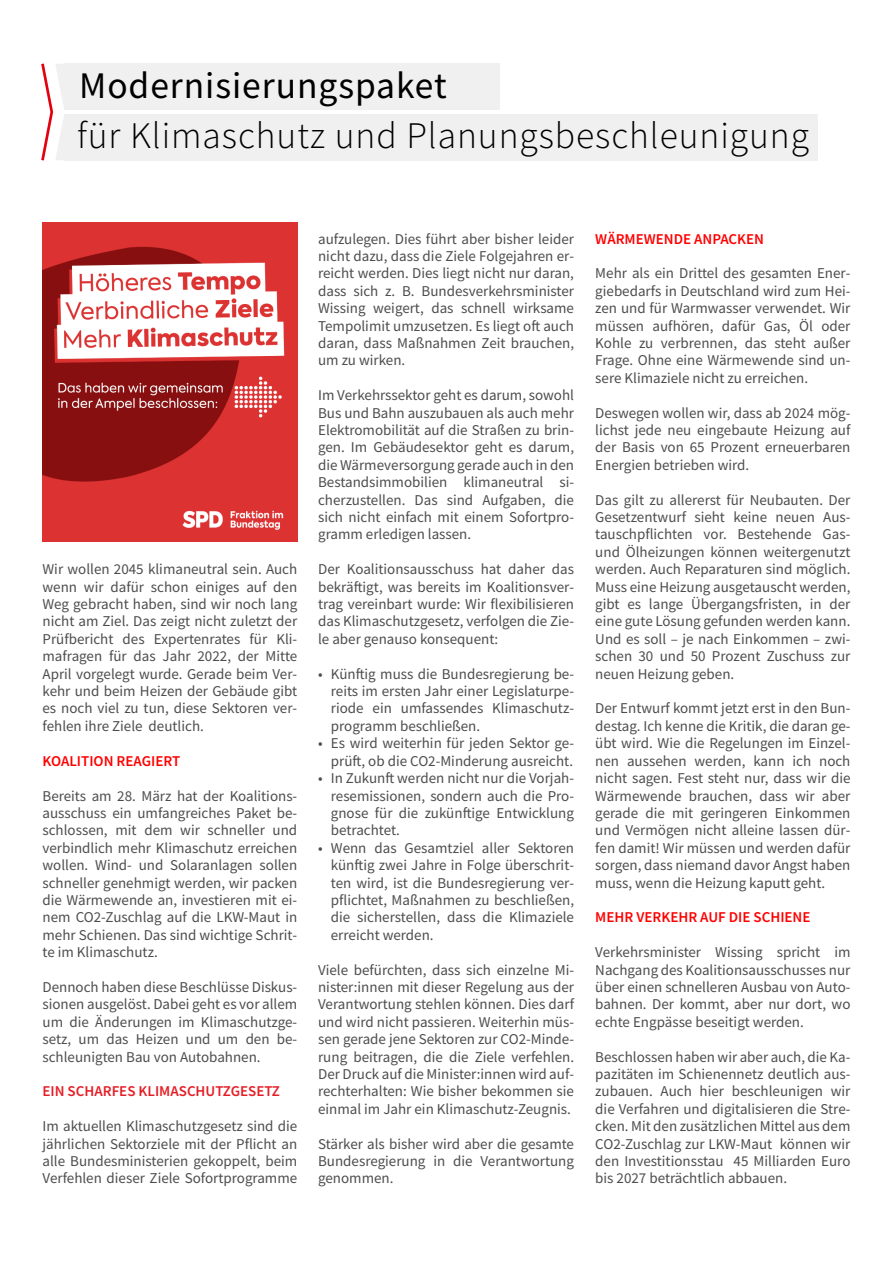
<style>
.page{position:relative;width:893px;height:1263px;background:#fff}
.page>*{position:absolute;margin:0;border:0;box-sizing:border-box;transform-origin:0 0}
.t1{font:300 37.5px "Source Sans Pro";letter-spacing:.025em;color:#000}
.t2{font:37.5px "Source Sans Pro";letter-spacing:.025em;color:#000}
.t3{font:15px/17.4px "Source Sans Pro";color:#4d4d4d;text-align:justify}
.t4{font:600 15px "Source Sans Pro";color:#f00}
.t5{font:600 15px "Source Sans Pro";color:#e51e26}
</style>
<div class="page">
<div style="left:64px;top:64px;width:436px;height:46px;background:#f0f0f0"></div>
<div style="left:64px;top:114px;width:754px;height:46px;background:#f0f0f0"></div>
<svg style="left:41px;top:63px;width:32px;height:98px"></svg>
<img style="left:43px;top:222px;width:255px;height:319px">
<h1 class="t2" style="left:79px;top:70px;width:369px">Modernisierungspaket</h1>
<h1 class="t1" style="left:77px;top:120px;width:734px">für Klimaschutz und Planungsbeschleunigung</h1>
<p class="t3" style="left:43px;top:562px;width:256px">Wir wollen 2045 klimaneutral sein. Auch wenn wir dafür schon einiges auf den Weg gebracht haben, sind wir noch lang nicht am Ziel. Das zeigt nicht zuletzt der Prüfbericht des Expertenrates für Kli&shy;mafragen für das Jahr 2022, der Mitte April vorgelegt wurde. Gerade beim Ver&shy;kehr und beim Heizen der Gebäude gibt es noch viel zu tun, diese Sektoren ver&shy;fehlen ihre Ziele deutlich.</p>
<p class="t4" style="left:43px;top:754px;width:139px">KOALITION REAGIERT</p>
<p class="t3" style="left:43px;top:788px;width:256px">Bereits am 28. März hat der Koalitions&shy;ausschuss ein umfangreiches Paket be&shy;schlossen, mit dem wir schneller und verbindlich mehr Klimaschutz erreichen wollen. Wind- und Solaranlagen sollen schneller genehmigt werden, wir packen die Wärmewende an, investieren mit ei&shy;nem CO2-Zuschlag auf die LKW-Maut in mehr Schienen. Das sind wichtige Schrit&shy;te im Klimaschutz.</p>
<p class="t3" style="left:43px;top:979px;width:256px">Dennoch haben diese Beschlüsse Diskus&shy;sionen ausgelöst. Dabei geht es vor allem um die Änderungen im Klimaschutzge&shy;setz, um das Heizen und um den be&shy;schleunigten Bau von Autobahnen.</p>
<p class="t5" style="left:43px;top:1085px;width:239px">EIN SCHARFES KLIMASCHUTZGESETZ</p>
<p class="t3" style="left:43px;top:1119px;width:256px">Im aktuellen Klimaschutzgesetz sind die jährlichen Sektorziele mit der Pflicht an alle Bundesministerien gekoppelt, beim Verfehlen dieser Ziele Sofortprogramme</p>
<p class="t3" style="left:318px;top:231px;width:257px">aufzulegen. Dies führt aber bisher leider nicht dazu, dass die Ziele Folgejahren er&shy;reicht werden. Dies liegt nicht nur daran, dass sich z. B. Bundesverkehrsminister Wissing weigert, das schnell wirksame Tempolimit umzusetzen. Es liegt oft auch daran, dass Maßnahmen Zeit brauchen, um zu wirken.</p>
<p class="t3" style="left:318px;top:388px;width:257px">Im Verkehrssektor geht es darum, sowohl Bus und Bahn auszubauen als auch mehr Elektromobilität auf die Straßen zu brin&shy;gen. Im Gebäudesektor geht es darum, die Wärmeversorgung gerade auch in den Bestandsimmobilien klimaneutral si&shy;cherzustellen. Das sind Aufgaben, die sich nicht einfach mit einem Sofortpro&shy;gramm erledigen lassen.</p>
<p class="t3" style="left:318px;top:562px;width:257px">Der Koalitionsausschuss hat daher das bekräftigt, was bereits im Koalitionsver&shy;trag vereinbart wurde: Wir flexibilisieren das Klimaschutzgesetz, verfolgen die Zie&shy;le aber genauso konsequent:</p>
<p class="t3" style="left:331px;top:666px;width:245px;text-indent:-13px">• Künftig muss die Bundesregierung be&shy;reits im ersten Jahr einer Legislaturpe&shy;riode ein umfassendes Klimaschutz&shy;programm beschließen.</p>
<p class="t3" style="left:318px;top:736px;width:257px;text-align:right">• Es wird weiterhin für jeden Sektor ge&shy;prüft, ob die CO2-Minderung ausreicht.</p>
<p class="t3" style="left:331px;top:771px;width:245px;text-indent:-13px">• In Zukunft werden nicht nur die Vorjah&shy;resemissionen, sondern auch die Pro&shy;gnose für die zukünftige Entwicklung betrachtet.</p>
<p class="t3" style="left:331px;top:840px;width:245px;text-indent:-13px">• Wenn das Gesamtziel aller Sektoren künftig zwei Jahre in Folge überschrit&shy;ten wird, ist die Bundesregierung ver&shy;pflichtet, Maßnahmen zu beschließen, die sicherstellen, dass die Klimaziele erreicht werden.</p>
<p class="t3" style="left:318px;top:962px;width:257px">Viele befürchten, dass sich einzelne Mi&shy;nister:innen mit dieser Regelung aus der Verantwortung stehlen können. Dies darf und wird nicht passieren. Weiterhin müs&shy;sen gerade jene Sektoren zur CO2-Minde&shy;rung beitragen, die die Ziele verfehlen.<br>Der Druck auf die Minister:innen wird auf&shy;rechterhalten: Wie bisher bekommen sie einmal im Jahr ein Klimaschutz-Zeugnis.</p>
<p class="t3" style="left:318px;top:1136px;width:257px">Stärker als bisher wird aber die gesamte Bundesregierung in die Verantwortung genommen.</p>
<p class="t4" style="left:595px;top:232px;width:170px">WÄRMEWENDE ANPACKEN</p>
<p class="t3" style="left:595px;top:266px;width:257px">Mehr als ein Drittel des gesamten Ener&shy;giebedarfs in Deutschland wird zum Hei&shy;zen und für Warmwasser verwendet. Wir müssen aufhören, dafür Gas, Öl oder Kohle zu verbrennen, das steht außer Frage. Ohne eine Wärmewende sind un&shy;sere Klimaziele nicht zu erreichen.</p>
<p class="t3" style="left:595px;top:405px;width:257px">Deswegen wollen wir, dass ab 2024 mög&shy;lichst jede neu eingebaute Heizung auf der Basis von 65 Prozent erneuerbaren Energien betrieben wird.</p>
<p class="t3" style="left:595px;top:492px;width:257px">Das gilt zu allererst für Neubauten. Der Gesetzentwurf sieht keine neuen Aus&shy;tauschpflichten vor. Bestehende Gas&shy;und Ölheizungen können weitergenutzt werden. Auch Reparaturen sind möglich.<br>Muss eine Heizung ausgetauscht werden, gibt es lange Übergangsfristen, in der eine gute Lösung gefunden werden kann.<br>Und es soll – je nach Einkommen – zwi&shy;schen 30 und 50 Prozent Zuschuss zur neuen Heizung geben.</p>
<p class="t3" style="left:595px;top:701px;width:257px">Der Entwurf kommt jetzt erst in den Bun&shy;destag. Ich kenne die Kritik, die daran ge&shy;übt wird. Wie die Regelungen im Einzel&shy;nen aussehen werden, kann ich noch nicht sagen. Fest steht nur, dass wir die Wärmewende brauchen, dass wir aber gerade die mit geringeren Einkommen und Vermögen nicht alleine lassen dür&shy;fen damit! Wir müssen und werden dafür sorgen, dass niemand davor Angst haben muss, wenn die Heizung kaputt geht.</p>
<p class="t4" style="left:595px;top:911px;width:217px">MEHR VERKEHR AUF DIE SCHIENE</p>
<p class="t3" style="left:595px;top:945px;width:257px">Verkehrsminister Wissing spricht im Nachgang des Koalitionsausschusses nur über einen schnelleren Ausbau von Auto&shy;bahnen. Der kommt, aber nur dort, wo echte Engpässe beseitigt werden.</p>
<p class="t3" style="left:595px;top:1049px;width:257px">Beschlossen haben wir aber auch, die Ka&shy;pazitäten im Schienennetz deutlich aus&shy;zubauen. Auch hier beschleunigen wir die Verfahren und digitalisieren die Stre&shy;cken. Mit den zusätzlichen Mittel aus dem CO2-Zuschlag zur LKW-Maut können wir den Investitionsstau 45 Milliarden Euro bis 2027 beträchtlich abbauen.</p>
</div>
